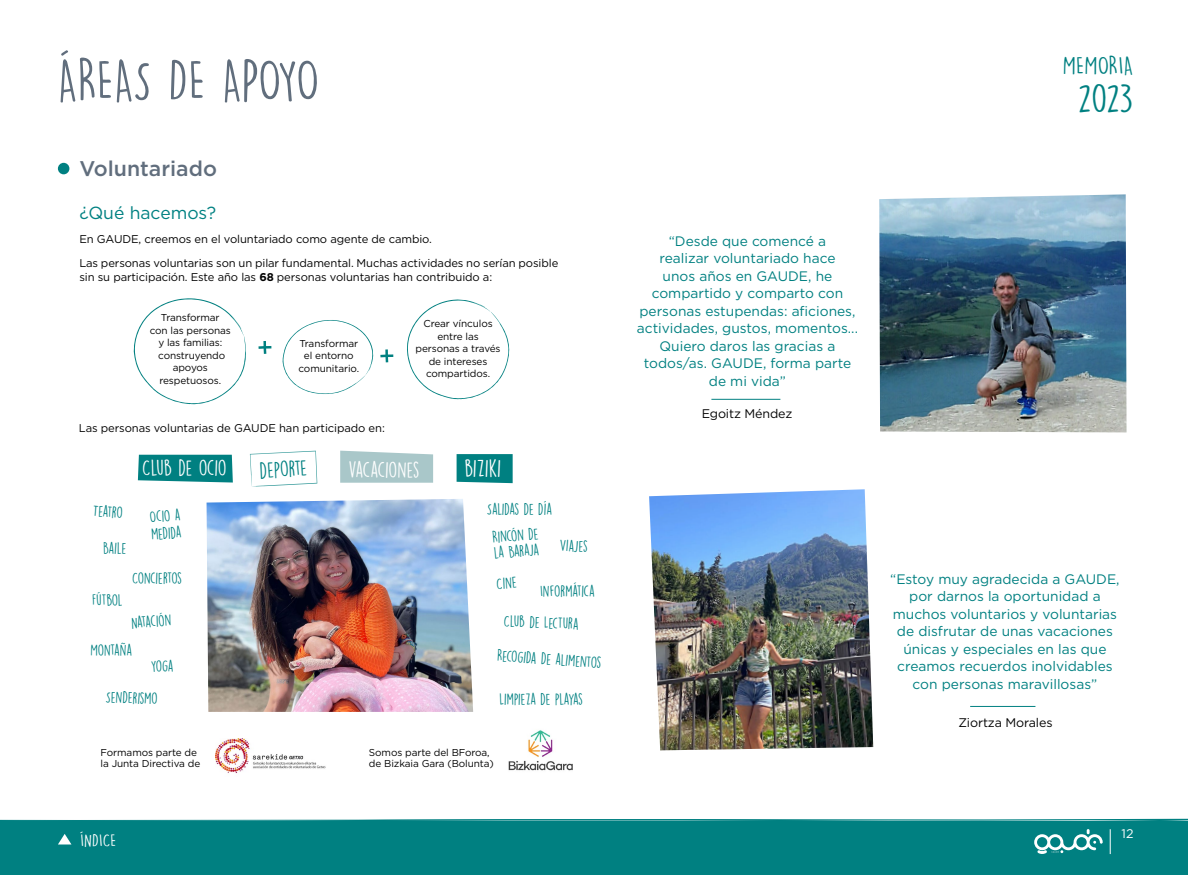
<style>
.page{position:relative;width:1188px;height:875px;background:#fff}
.page>*{position:absolute;margin:0;border:0;box-sizing:border-box;transform-origin:0 0}
.t1{font:52.62px "DK Lemon Yellow Sun";letter-spacing:-.015em;color:#616e7d}
.t2{font:35.75px "DK Lemon Yellow Sun";color:#008081;scale:1.1 1}
.t3{font:23.12px "DK Lemon Yellow Sun";letter-spacing:.01em;color:#008081;scale:1.1 1}
.t4{font:21.62px "DK Lemon Yellow Sun";color:#fff}
.t5{font:500 21.25px "Gotham";color:#616e7d}
.t6{font:20.25px "DK Lemon Yellow Sun";letter-spacing:-.01em;color:#fff}
.t7{font:20.25px "DK Lemon Yellow Sun";color:#008081}
.t8{font:17.5px "Gotham";color:#008182}
.t9{font:16.25px "DK Lemon Yellow Sun";letter-spacing:.01em;color:#fff;scale:1.1 1}
.t10{font:14.5px/15.8px "DK Lemon Yellow Sun";letter-spacing:-.005em;color:#008081}
.t11{font:14.5px "DK Lemon Yellow Sun";letter-spacing:-.03em;color:#008081}
.t12{font:13.75px/17.5px "Gotham";color:#008081;text-align:center}
.t13{font:12.5px "Gotham";letter-spacing:-.01em;color:#030303}
.t14{font:12.5px "Gotham";color:#fff}
.t15{font:11.25px/24.4px "Gotham";letter-spacing:-.01em;color:#030303}
.t16{font:10px/12.5px "Gotham";letter-spacing:-.01em;color:#030303;text-align:center}
.s1{font-weight:700}
</style>
<div class="page">
<div style="left:0;top:821px;width:1188px;height:54px;background:#008081"></div>
<svg style="left:1110px;top:829px;width:1px;height:25px"></svg>
<svg style="left:1034px;top:829px;width:68px;height:25px"></svg>
<svg style="left:58px;top:834px;width:13px;height:11px"></svg>
<svg style="left:0;top:818px;width:1188px;height:3px"></svg>
<svg style="left:250px;top:451px;width:67px;height:36px"></svg>
<svg style="left:407px;top:299px;width:103px;height:100px"></svg>
<svg style="left:133px;top:298px;width:113px;height:107px"></svg>
<svg style="left:258px;top:341px;width:14px;height:13px"></svg>
<svg style="left:282px;top:320px;width:112px;height:74px"></svg>
<img style="left:206px;top:499px;width:267px;height:213px">
<svg style="left:138px;top:455px;width:95px;height:28px;background:#118889"></svg>
<svg style="left:456px;top:454px;width:56px;height:29px;background:#088484"></svg>
<svg style="left:340px;top:451px;width:93px;height:32px;background:#aecacc"></svg>
<img style="left:215px;top:738px;width:111px;height:36px">
<img style="left:508px;top:730px;width:65px;height:41px">
<div style="left:58px;top:163px;width:11px;height:11px;background:#008081;border-radius:50%"></div>
<img style="left:879px;top:194px;width:247px;height:238px">
<img style="left:649px;top:489px;width:224px;height:261px">
<hr style="left:711px;top:399px;width:69px;height:1px;background:#008081">
<hr style="left:970px;top:706px;width:65px;height:1px;background:#008081">
<h1 class="t1" style="left:58px;top:48px;width:263px">ÁREAS DE APOYO</h1>
<h3 class="t5" style="left:79px;top:155px;width:139px">Voluntariado</h3>
<p class="t8" style="left:79px;top:201px;width:138px">¿Qué hacemos?</p>
<p class="t15" style="left:79px;top:227px;width:480px">En GAUDE, creemos en el voluntariado como agente de cambio.<br>Las personas voluntarias son un pilar fundamental. Muchas actividades no serían posible</p>
<p class="t15" style="left:79px;top:265px;width:414px">sin su participación. Este año las <span class="s1">68</span> personas voluntarias han contribuido a:</p>
<p class="t16" style="left:150px;top:311px;width:83px">Transformar<br>con las personas y las familias: construyendo apoyos respetuosos.</p>
<p class="t16" style="left:298px;top:337px;width:62px">Transformar el entorno comunitario.</p>
<p class="t15" style="left:79px;top:416px;width:307px">Las personas voluntarias de GAUDE han participado en:</p>
<p class="t16" style="left:415px;top:317px;width:87px">Crear vínculos entre las personas a través de intereses compartidos.</p>
<p class="t10" style="left:93px;top:503px;width:32px;rotate:4deg">TEATRO</p>
<p class="t10" style="left:103px;top:540px;width:25px;rotate:2deg">BAILE</p>
<h3 class="t6" style="left:142px;top:456px;width:86px">CLUB DE OCIO</h3>
<h3 class="t6" style="left:348px;top:457px;width:73px">VACACIONES</h3>
<h3 class="t4" style="left:464px;top:455px;width:38px">BIZIKI</h3>
<h3 class="t7" style="left:259px;top:458px;width:49px;rotate:-3deg">DEPORTE</h3>
<p class="t10" style="left:149px;top:508px;width:32px;line-height:17.4px;rotate:-5deg">OCIO A<br>MEDIDA</p>
<p class="t10" style="left:487px;top:501px;width:67px">SALIDAS DE DÍA</p>
<p class="t10" style="left:491px;top:529px;width:48px;rotate:-5deg">RINCÓN DE<br>LA BARAJA</p>
<p class="t10" style="left:560px;top:537px;width:30px;rotate:2deg">VIAJES</p>
<p class="t10" style="left:92px;top:592px;width:32px">FÚTBOL</p>
<p class="t11" style="left:132px;top:569px;width:51px">CONCIERTOS</p>
<p class="t10" style="left:131px;top:615px;width:42px;rotate:-5deg">NATACIÓN</p>
<p class="t10" style="left:90px;top:642px;width:43px">MONTAÑA</p>
<p class="t10" style="left:106px;top:689px;width:54px;rotate:2deg">SENDERISMO</p>
<p class="t10" style="left:151px;top:658px;width:25px">YOGA</p>
<p class="t10" style="left:495px;top:576px;width:22px;rotate:-5deg">CINE</p>
<p class="t10" style="left:504px;top:612px;width:77px;rotate:3deg">CLUB DE LECTURA</p>
<p class="t10" style="left:540px;top:583px;width:56px">INFORMÁTICA</p>
<p class="t10" style="left:497px;top:648px;width:106px;rotate:4deg">RECOGIDA DE ALIMENTOS</p>
<p class="t10" style="left:499px;top:692px;width:85px;rotate:-1deg">LIMPIEZA DE PLAYAS</p>
<p class="t16" style="left:101px;top:746px;width:101px;line-height:11.2px;text-align:left">Formamos parte de la Junta Directiva de</p>
<p class="t16" style="left:369px;top:746px;width:126px;line-height:11.2px;text-align:left">Somos parte del BForoa, de Bizkaia Gara (Bolunta)</p>
<p class="t9" style="left:80px;top:831px;width:34px">ÍNDICE</p>
<p class="t12" style="left:637px;top:232px;width:223px">“Desde que comencé a<br>realizar voluntariado hace<br>unos años en GAUDE, he compartido y comparto con personas estupendas: aficiones, actividades, gustos, momentos...<br>Quiero daros las gracias a todos/as. GAUDE, forma parte de mi vida”</p>
<p class="t13" style="left:701px;top:406px;width:92px">Egoitz Méndez</p>
<h3 class="t3" style="left:1062px;top:52px;width:66px">MEMORIA</h3>
<h2 class="t2" style="left:1077px;top:77px;width:52px">2023</h2>
<p class="t12" style="left:890px;top:570px;width:231px">“Estoy muy agradecida a GAUDE, por darnos la oportunidad a muchos voluntarios y voluntarias de disfrutar de unas vacaciones únicas y especiales en las que creamos recuerdos inolvidables con personas maravillosas”</p>
<p class="t13" style="left:958px;top:715px;width:96px">Ziortza Morales</p>
<p class="t14" style="left:1121px;top:826px;width:13px">12</p>
</div>
